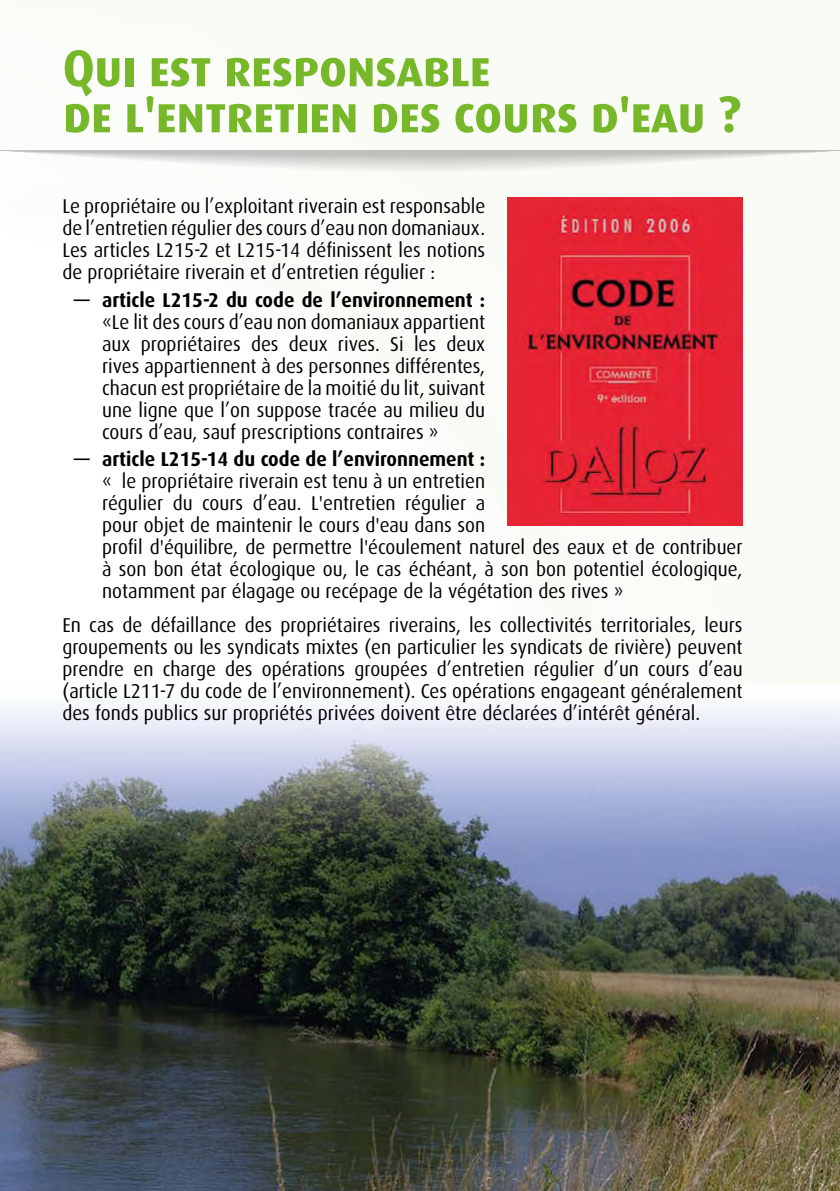
<style>
.page{position:relative;width:840px;height:1191px;background:#fff}
.page>*{position:absolute;margin:0;border:0;box-sizing:border-box;transform-origin:0 0}
.t1{font:700 52px/46px "Dax OT";letter-spacing:-.025em;color:#76b82a}
.t2{font:20px/22px "Dax OT";color:#000;text-align:justify;scale:.95 1}
.t3{font:700 20px "Dax OT";color:#000;scale:.95 1}
</style>
<div class="page">
<div style="left:0;top:0;width:839px;height:1191px;background:#fbfcf9"></div>
<img style="left:0;top:712px;width:839px;height:479px">
<svg style="left:0;top:150px;width:839px;height:21px"></svg>
<img style="left:507px;top:197px;width:235px;height:328px">
<h1 class="t1" style="left:62px;top:46px;width:679px">Qui est responsable<br>de l'entretien des cours d'eau ?</h1>
<p class="t2" style="left:62px;top:195px;width:446px">Le propriétaire ou l’exploitant riverain est responsable de l’entretien régulier des cours d’eau non domaniaux.<br>Les articles L215-2 et L215-14 définissent les notions de propriétaire riverain et d’entretien régulier :</p>
<p class="t3" style="left:74px;top:288px;width:434px">— article L215-2 du code de l’environnement :</p>
<p class="t2" style="left:102px;top:311px;width:404px">«Le lit des cours d’eau non domaniaux appartient aux propriétaires des deux rives. Si les deux rives appartiennent à des personnes différentes, chacun est propriétaire de la moitié du lit, suivant une ligne que l’on suppose tracée au milieu du cours d’eau, sauf prescriptions contraires »</p>
<p class="t3" style="left:74px;top:448px;width:434px">— article L215-14 du code de l’environnement :</p>
<p class="t2" style="left:102px;top:470px;width:675px;text-align:left">« le propriétaire riverain est tenu à un entretien<br>régulier du cours d’eau. L'entretien régulier a<br>pour objet de maintenir le cours d'eau dans son<br>profil d'équilibre, de permettre l'écoulement naturel des eaux et de contribuer à son bon état écologique ou, le cas échéant, à son bon potentiel écologique, notamment par élagage ou recépage de la végétation des rives »</p>
<p class="t2" style="left:62px;top:614px;width:717px">En cas de défaillance des propriétaires riverains, les collectivités territoriales, leurs groupements ou les syndicats mixtes (en particulier les syndicats de rivière) peuvent prendre en charge des opérations groupées d’entretien régulier d’un cours d’eau (article L211-7 du code de l’environnement). Ces opérations engageant généralement des fonds publics sur propriétés privées doivent être déclarées d’intérêt général.</p>
</div>
